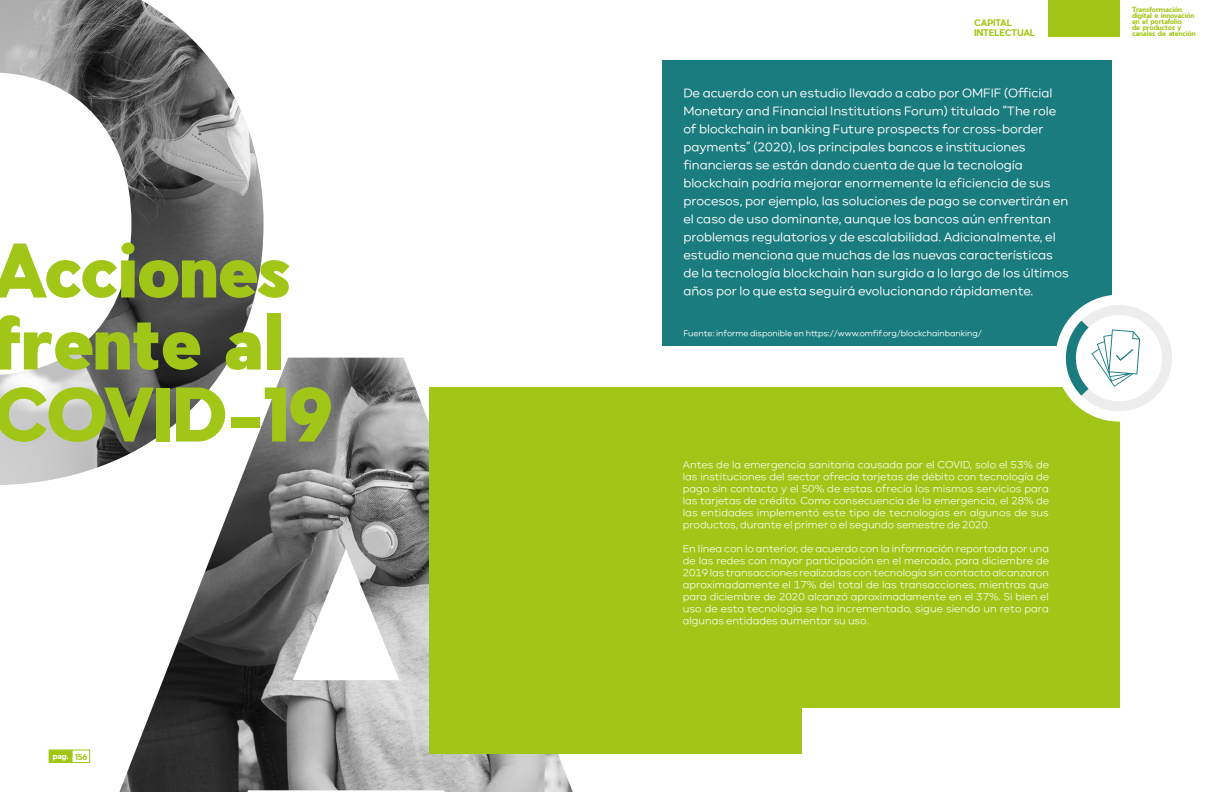
<style>
.page{position:relative;width:1224px;height:792px;background:#fff}
.page>*{position:absolute;margin:0;border:0;box-sizing:border-box;transform-origin:0 0}
.t1{font:900 72px/72px "Pier Sans";letter-spacing:-.005em;color:#a2c617}
.t2{font:12px/18px "Carmen Sans";color:#fff}
.t3{font:300 10px/12px "Carmen Sans";color:#fff;text-align:justify}
.t4{font:700 9px/10.8px "Pier Sans";letter-spacing:-.01em;color:#a2c617}
.t5{font:8px "Carmen Sans";color:#fff}
.t6{font:700 8px "Pier Sans";letter-spacing:-.01em;color:#fff}
.t7{font:700 7px/6px "Pier Sans";color:#a2c617}
.s1{color:#a2c617}
</style>
<div class="page">
<div style="left:1048px;top:0;width:72px;height:36px;background:#a2c617"></div>
<img style="left:0;top:0;width:264px;height:485px">
<img style="left:120px;top:358px;width:453px;height:434px">
<div style="left:49px;top:750px;width:23px;height:13px;background:#a2c617"></div>
<div style="left:71px;top:750px;width:19px;height:13px;border:1px solid #a2c617"></div>
<div style="left:429px;top:387px;width:691px;height:366px;background:#a2c617"></div>
<div style="left:803px;top:708px;width:421px;height:84px;background:#fff"></div>
<div style="left:662px;top:60px;width:450px;height:286px;background:#1a7c7e"></div>
<div style="left:1056px;top:295px;width:126px;height:127px;background:#fff;border-radius:50%"></div>
<svg style="left:1056px;top:305px;width:116px;height:117px"></svg>
<h1 class="t1" style="left:-8px;top:234px;width:342px">Acciones frente al<br>COVID-19</h1>
<p class="t6" style="left:53px;top:750px;width:36px">pag. <span class="s1">156</span></p>
<p class="t4" style="left:974px;top:17px;width:63px">CAPITAL<br>INTELECTUAL</p>
<p class="t2" style="left:683px;top:84px;width:387px">De acuerdo con un estudio llevado a cabo por OMFIF (Official Monetary and Financial Institutions Forum) titulado “The role of blockchain in banking Future prospects for cross-border payments” (2020), los principales bancos e instituciones financieras se están dando cuenta de que la tecnología blockchain podría mejorar enormemente la eficiencia de sus procesos, por ejemplo, las soluciones de pago se convertirán en el caso de uso dominante, aunque los bancos aún enfrentan problemas regulatorios y de escalabilidad. Adicionalmente, el estudio menciona que muchas de las nuevas características de la tecnología blockchain han surgido a lo largo de los últimos años por lo que esta seguirá evolucionando rápidamente.</p>
<p class="t5" style="left:683px;top:328px;width:300px">Fuente: informe disponible en https://www.omfif.org/blockchainbanking/</p>
<p class="t3" style="left:683px;top:459px;width:368px">Antes de la emergencia sanitaria causada por el COVID, solo el 53% de las instituciones del sector ofrecía tarjetas de débito con tecnología de pago sin contacto y el 50% de estas ofrecía los mismos servicios para las tarjetas de crédito. Como consecuencia de la emergencia, el 28% de las entidades implementó este tipo de tecnologías en algunos de sus productos, durante el primer o el segundo semestre de 2020.</p>
<p class="t3" style="left:683px;top:543px;width:368px">En línea con lo anterior, de acuerdo con la información reportada por una de las redes con mayor participación en el mercado, para diciembre de 2019 las transacciones realizadas con tecnología sin contacto alcanzaron aproximadamente el 17% del total de las transacciones, mientras que para diciembre de 2020 alcanzó aproximadamente en el 37%. Si bien el uso de esta tecnología se ha incrementado, sigue siendo un reto para algunas entidades aumentar su uso.</p>
<p class="t7" style="left:1132px;top:6px;width:65px">Transformación digital e innovación en el portafolio<br>de productos y canales de atención</p>
</div>
